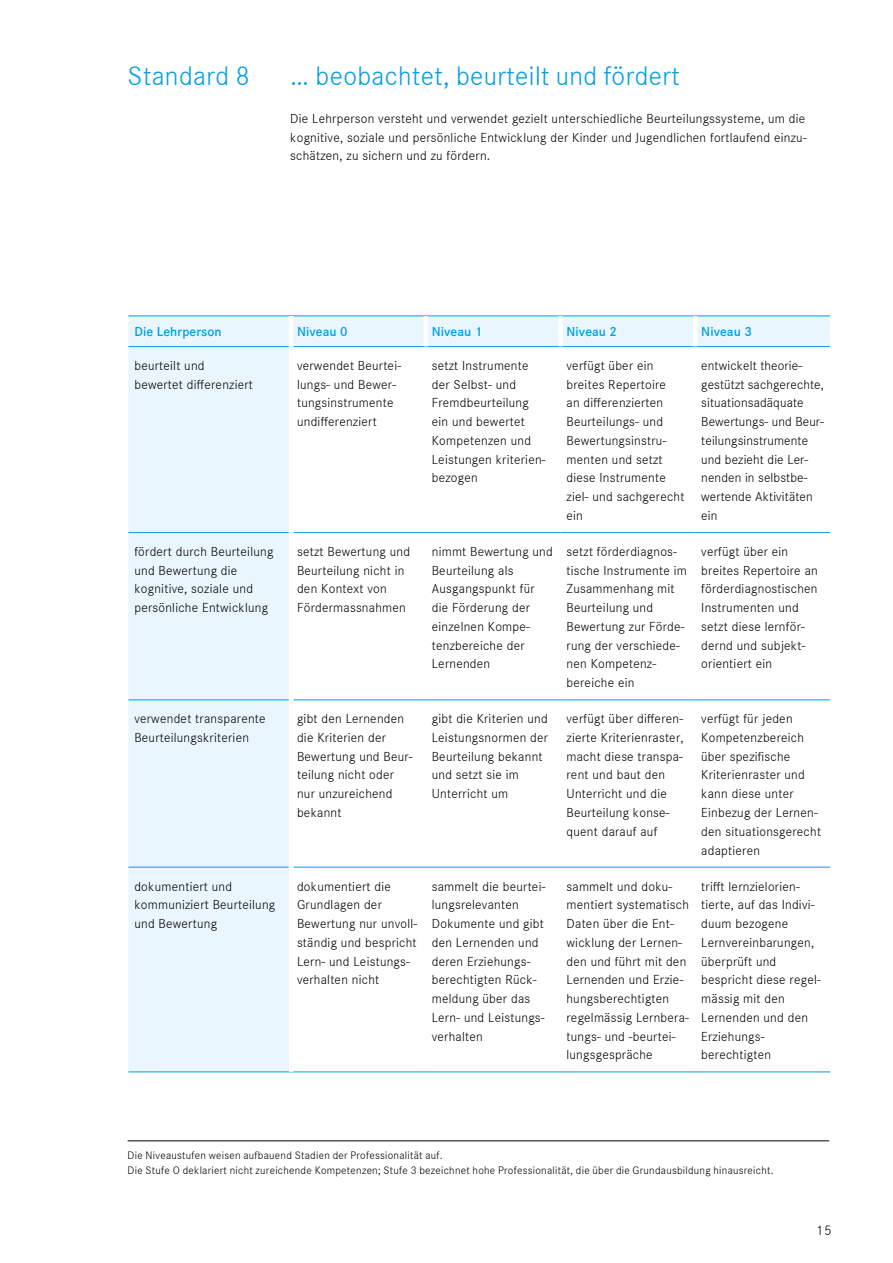
<style>
.page{position:relative;width:893px;height:1263px;background:#fff}
.page>*{position:absolute;margin:0;border:0;box-sizing:border-box;transform-origin:0 0}
.t1{font:300 27.75px "Corporate S";letter-spacing:.015em;color:#009ee3}
.t2{font:300 14.25px "Corporate S";color:#000}
.t3{font:300 13.5px/18.8px "Corporate S";letter-spacing:.02em;color:#000}
.t4{font:600 13.5px "Corporate S";letter-spacing:.005em;color:#009ee3}
.t5{font:300 11.25px/15px "Corporate S";letter-spacing:.025em;color:#000}
</style>
<div class="page">
<hr style="left:128px;top:1140px;width:701px;height:1px;background:#000">
<svg style="left:128px;top:317px;width:702px;height:755px"></svg>
<svg style="left:293px;top:347px;width:133px;height:725px"></svg>
<hr style="left:128px;top:316px;width:163px;height:1px;background:#009ee3">
<hr style="left:291px;top:316px;width:135px;height:1px;background:#009ee3">
<hr style="left:426px;top:316px;width:135px;height:1px;background:#009ee3">
<hr style="left:561px;top:316px;width:134px;height:1px;background:#009ee3">
<hr style="left:695px;top:316px;width:135px;height:1px;background:#009ee3">
<hr style="left:128px;top:346px;width:161px;height:1px;background:#009ee3">
<hr style="left:293px;top:346px;width:133px;height:1px;background:#009ee3">
<hr style="left:426px;top:346px;width:135px;height:1px;background:#009ee3">
<hr style="left:561px;top:346px;width:134px;height:1px;background:#009ee3">
<hr style="left:695px;top:346px;width:135px;height:1px;background:#009ee3">
<hr style="left:128px;top:532px;width:161px;height:1px;background:#009ee3">
<hr style="left:293px;top:532px;width:133px;height:1px;background:#009ee3">
<hr style="left:426px;top:532px;width:135px;height:1px;background:#009ee3">
<hr style="left:561px;top:532px;width:134px;height:1px;background:#009ee3">
<hr style="left:695px;top:532px;width:135px;height:1px;background:#009ee3">
<hr style="left:128px;top:700px;width:161px;height:1px;background:#009ee3">
<hr style="left:293px;top:700px;width:133px;height:1px;background:#009ee3">
<hr style="left:426px;top:700px;width:135px;height:1px;background:#009ee3">
<hr style="left:561px;top:700px;width:134px;height:1px;background:#009ee3">
<hr style="left:695px;top:700px;width:135px;height:1px;background:#009ee3">
<hr style="left:128px;top:867px;width:161px;height:1px;background:#009ee3">
<hr style="left:293px;top:867px;width:133px;height:1px;background:#009ee3">
<hr style="left:426px;top:867px;width:135px;height:1px;background:#009ee3">
<hr style="left:561px;top:867px;width:134px;height:1px;background:#009ee3">
<hr style="left:695px;top:867px;width:135px;height:1px;background:#009ee3">
<hr style="left:128px;top:1072px;width:163px;height:1px;background:#009ee3">
<hr style="left:291px;top:1072px;width:135px;height:1px;background:#009ee3">
<hr style="left:426px;top:1072px;width:135px;height:1px;background:#009ee3">
<hr style="left:561px;top:1072px;width:134px;height:1px;background:#009ee3">
<hr style="left:695px;top:1072px;width:135px;height:1px;background:#009ee3">
<hr style="left:424px;top:316px;width:4px;height:30px;background:#fff">
<hr style="left:289px;top:316px;width:4px;height:31px;background:#fff">
<hr style="left:289px;top:347px;width:4px;height:186px;background:#fff">
<hr style="left:289px;top:533px;width:4px;height:167px;background:#fff">
<hr style="left:289px;top:700px;width:4px;height:167px;background:#fff">
<hr style="left:289px;top:867px;width:4px;height:205px;background:#fff">
<div style="left:558px;top:316px;width:5px;height:30px;background:#fff"></div>
<div style="left:693px;top:316px;width:5px;height:30px;background:#fff"></div>
<h1 class="t1" style="left:128px;top:58px;width:124px">Standard 8</h1>
<h1 class="t1" style="left:290px;top:58px;width:391px">… beobachtet, beurteilt und fördert</h1>
<p class="t3" style="left:290px;top:109px;width:518px;text-align:justify">Die Lehrperson versteht und verwendet gezielt unterschiedliche Beurteilungssysteme, um die kognitive, soziale und persönliche Entwicklung der Kinder und Jugendlichen fortlaufend einzu&shy;schätzen, zu sichern und zu fördern.</p>
<p class="t4" style="left:134px;top:323px;width:89px">Die Lehrperson</p>
<p class="t4" style="left:297px;top:323px;width:52px">Niveau 0</p>
<p class="t4" style="left:432px;top:323px;width:52px">Niveau 1</p>
<p class="t4" style="left:567px;top:323px;width:52px">Niveau 2</p>
<p class="t4" style="left:701px;top:323px;width:52px">Niveau 3</p>
<p class="t3" style="left:134px;top:355px;width:120px">beurteilt und bewertet differenziert</p>
<p class="t3" style="left:297px;top:355px;width:106px">verwendet Beurtei&shy;lungs- und Bewer&shy;tungsinstrumente undifferenziert</p>
<p class="t3" style="left:432px;top:355px;width:115px">setzt Instrumente der Selbst- und<br>Fremdbeurteilung ein und bewertet<br>Kompetenzen und<br>Leistungen kriterien&shy;bezogen</p>
<p class="t3" style="left:566px;top:355px;width:119px">verfügt über ein breites Repertoire<br>an differenzierten<br>Beurteilungs- und<br>Bewertungsinstru&shy;menten und setzt diese Instrumente ziel- und sachgerecht ein</p>
<p class="t3" style="left:701px;top:355px;width:124px">entwickelt theorie&shy;gestützt sachgerechte, situationsadäquate<br>Bewertungs- und Beur&shy;teilungsinstrumente und bezieht die Ler&shy;nenden in selbstbe&shy;wertende Aktivitäten ein</p>
<p class="t3" style="left:134px;top:542px;width:140px">fördert durch Beurteilung und Bewertung die kognitive, soziale und persönliche Entwicklung</p>
<p class="t3" style="left:297px;top:542px;width:115px">setzt Bewertung und<br>Beurteilung nicht in den Kontext von<br>Fördermassnahmen</p>
<p class="t3" style="left:432px;top:542px;width:123px">nimmt Bewertung und<br>Beurteilung als<br>Ausgangspunkt für die Förderung der einzelnen Kompe&shy;tenzbereiche der<br>Lernenden</p>
<p class="t3" style="left:566px;top:542px;width:122px">setzt förderdiagnos&shy;tische Instrumente im<br>Zusammenhang mit<br>Beurteilung und<br>Bewertung zur Förde&shy;rung der verschiede&shy;nen Kompetenz&shy;bereiche ein</p>
<p class="t3" style="left:701px;top:542px;width:118px">verfügt über ein breites Repertoire an förderdiagnostischen<br>Instrumenten und setzt diese lernför&shy;dernd und subjekt&shy;orientiert ein</p>
<p class="t3" style="left:134px;top:709px;width:133px">verwendet transparente<br>Beurteilungskriterien</p>
<p class="t3" style="left:297px;top:709px;width:117px">gibt den Lernenden die Kriterien der<br>Bewertung und Beur&shy;teilung nicht oder nur unzureichend bekannt</p>
<p class="t3" style="left:432px;top:709px;width:118px">gibt die Kriterien und<br>Leistungsnormen der<br>Beurteilung bekannt und setzt sie im<br>Unterricht um</p>
<p class="t3" style="left:566px;top:709px;width:119px">verfügt über differen&shy;zierte Kriterienraster, macht diese transpa&shy;rent und baut den<br>Unterricht und die<br>Beurteilung konse&shy;quent darauf auf</p>
<p class="t3" style="left:701px;top:709px;width:121px">verfügt für jeden<br>Kompetenzbereich über spezifische<br>Kriterienraster und kann diese unter<br>Einbezug der Lernen&shy;den situationsgerecht adaptieren</p>
<p class="t3" style="left:134px;top:876px;width:142px">dokumentiert und kommuniziert Beurteilung und Bewertung</p>
<p class="t3" style="left:297px;top:876px;width:122px">dokumentiert die<br>Grundlagen der<br>Bewertung nur unvoll&shy;ständig und bespricht<br>Lern- und Leistungs&shy;verhalten nicht</p>
<p class="t3" style="left:432px;top:876px;width:115px">sammelt die beurtei&shy;lungsrelevanten<br>Dokumente und gibt den Lernenden und deren Erziehungs&shy;berechtigten Rück&shy;meldung über das<br>Lern- und Leistungs&shy;verhalten</p>
<p class="t3" style="left:566px;top:876px;width:124px">sammelt und doku&shy;mentiert systematisch<br>Daten über die Ent&shy;wicklung der Lernen&shy;den und führt mit den<br>Lernenden und Erzie&shy;hungsberechtigten regelmässig Lernbera&shy;tungs- und -beurtei&shy;lungsgespräche</p>
<p class="t3" style="left:701px;top:876px;width:121px">trifft lernzielorien&shy;tierte, auf das Indivi&shy;duum bezogene<br>Lernvereinbarungen, überprüft und bespricht diese regel&shy;mässig mit den<br>Lernenden und den<br>Erziehungs&shy;berechtigten</p>
<p class="t5" style="left:128px;top:1147px;width:648px">Die Niveaustufen weisen aufbauend Stadien der Professionalität auf.<br>Die Stufe O deklariert nicht zureichende Kompetenzen; Stufe 3 bezeichnet hohe Professionalität, die über die Grundausbildung hinausreicht.</p>
<p class="t2" style="left:816px;top:1220px;width:17px">15</p>
</div>
